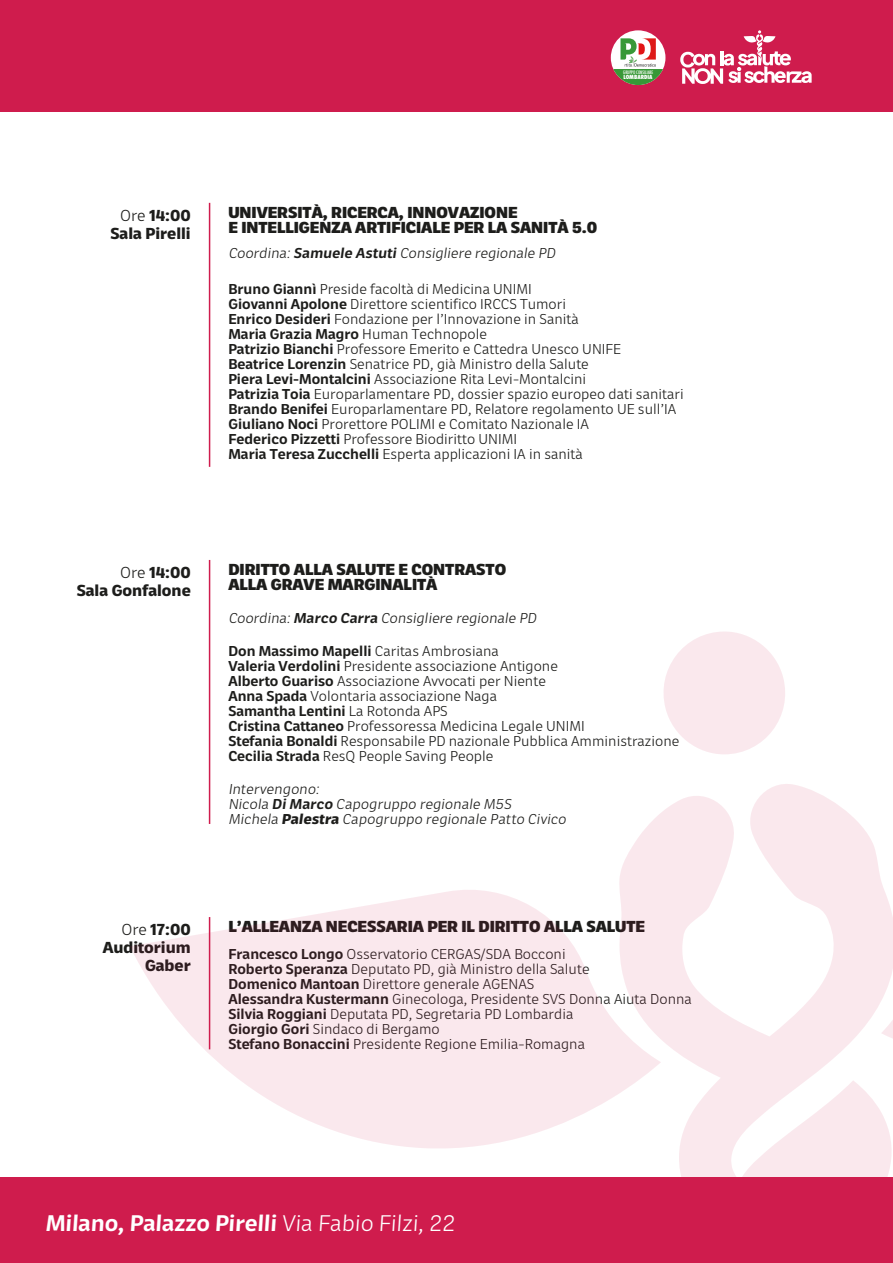
<style>
.page{position:relative;width:893px;height:1263px;background:#fff}
.page>*{position:absolute;margin:0;border:0;box-sizing:border-box;transform-origin:0 0}
.t1{font:600 21.3px "Neutronic";color:#fff}
.t2{font:800 15px/15px "Neutronic";color:#1d1d1b}
.t3{font:700 15px/18px "Neutronic";color:#1d1d1b;text-align:right}
.t4{font:300 13.5px/15px "Neutronic";color:#1d1d1b}
.t5{font:600 13.5px "Neutronic";color:#1d1d1b}
.t6{font:800 condensed 5.55px "Futura";color:#fff}
.t7{font:500 condensed 4.65px "Futura";color:#fff}
.s1{font-weight:300}
.s2{font-weight:600}
.s3{font-weight:700}
</style>
<div class="page">
<div style="left:0;top:0;width:893px;height:111px;background:#cf1c4d"></div>
<hr style="left:209px;top:203px;width:1px;height:264px;background:#cf1c4d">
<svg style="left:619px;top:784px;width:274px;height:394px;fill:#fae8ed"></svg>
<svg style="left:664px;top:631px;width:121px;height:123px"></svg>
<svg style="left:881px;top:784px;width:12px;height:310px"></svg>
<svg style="left:130px;top:881px;width:531px;height:271px;fill:#fae8ed"></svg>
<hr style="left:209px;top:560px;width:1px;height:264px;background:#cf1c4d">
<div style="left:0;top:1178px;width:893px;height:85px;background:#cf1c4d"></div>
<div style="left:611px;top:30px;width:54px;height:55px;background:#fff;border-radius:50%"></div>
<svg style="left:613px;top:69px;width:50px;height:16px"></svg>
<svg style="left:620px;top:38px;width:36px;height:29px"></svg>
<svg style="left:680px;top:30px;width:132px;height:54px"></svg>
<p class="t7" style="left:623px;top:69px;width:31px">GRUPPO CONSILIARE</p>
<p class="t6" style="left:623px;top:73px;width:31px">LOMBARDIA</p>
<p class="t3" style="left:120px;top:205px;width:72px"><span class="s1">Ore</span> 14:00</p>
<p class="t3" style="left:110px;top:223px;width:82px">Sala Pirelli</p>
<p class="t2" style="left:228px;top:203px;width:291px">UNIVERSITÀ, RICERCA, INNOVAZIONE</p>
<p class="t2" style="left:228px;top:218px;width:371px">E INTELLIGENZA ARTIFICIALE PER LA SANITÀ 5.0</p>
<p class="t4" style="left:228px;top:244px;width:331px">Coordina:<span class="s2">Samuele Astuti</span>Consigliere regionale PD</p>
<p class="t4" style="left:228px;top:280px;width:305px"><span class="s2">Bruno Giannì</span> Preside facoltà di Medicina UNIMI</p>
<p class="t4" style="left:228px;top:295px;width:339px"><span class="s2">Giovanni Apolone</span> Direttore scientifico IRCCS Tumori</p>
<p class="t4" style="left:228px;top:310px;width:352px"><span class="s2">Enrico Desideri</span> Fondazione per l’Innovazione in Sanità</p>
<p class="t5" style="left:228px;top:323px;width:260px">Maria Grazia Magro <span class="s1">Human Technopole</span></p>
<p class="t4" style="left:228px;top:340px;width:394px"><span class="s2">Patrizio Bianchi</span> Professore Emerito e Cattedra Unesco UNIFE</p>
<p class="t4" style="left:228px;top:355px;width:362px"><span class="s2">Beatrice Lorenzin</span> Senatrice PD, già Ministro della Salute</p>
<p class="t4" style="left:228px;top:370px;width:359px"><span class="s2">Piera Levi-Montalcini</span> Associazione Rita Levi-Montalcini</p>
<p class="t4" style="left:228px;top:385px;width:457px"><span class="s2">Patrizia Toia</span> Europarlamentare PD, dossier spazio europeo dati sanitari</p>
<p class="t4" style="left:228px;top:400px;width:449px"><span class="s2">Brando Benifei</span> Europarlamentare PD, Relatore regolamento UE sull’IA<br><span class="s2">Giuliano Noci</span> Prorettore POLIMI e Comitato Nazionale IA</p>
<p class="t4" style="left:228px;top:430px;width:290px"><span class="s2">Federico Pizzetti</span> Professore Biodiritto UNIMI</p>
<p class="t4" style="left:228px;top:445px;width:356px"><span class="s2">Maria Teresa Zucchelli</span> Esperta applicazioni IA in sanità</p>
<p class="t3" style="left:120px;top:562px;width:72px"><span class="s1">Ore</span> 14:00</p>
<p class="t3" style="left:77px;top:580px;width:116px">Sala Gonfalone</p>
<p class="t2" style="left:228px;top:560px;width:279px">DIRITTO ALLA SALUTE E CONTRASTO<br>ALLA GRAVE MARGINALITÀ</p>
<p class="t4" style="left:228px;top:609px;width:312px">Coordina:<span class="s2">Marco Carra</span> Consigliere regionale PD</p>
<p class="t5" style="left:228px;top:640px;width:272px">Don Massimo Mapelli <span class="s1">Caritas Ambrosiana</span></p>
<p class="t4" style="left:228px;top:657px;width:331px"><span class="s2">Valeria Verdolini</span> Presidente associazione Antigone</p>
<p class="t4" style="left:228px;top:672px;width:319px"><span class="s2">Alberto Guariso</span> Associazione Avvocati per Niente</p>
<p class="t4" style="left:228px;top:687px;width:270px"><span class="s2">Anna Spada</span> Volontaria associazione Naga</p>
<p class="t5" style="left:228px;top:700px;width:221px">Samantha Lentini <span class="s1">La Rotonda APS</span></p>
<p class="t4" style="left:228px;top:717px;width:358px"><span class="s2">Cristina Cattaneo</span> Professoressa Medicina Legale UNIMI</p>
<p class="t4" style="left:228px;top:732px;width:452px"><span class="s2">Stefania Bonaldi</span> Responsabile PD nazionale Pubblica Amministrazione</p>
<p class="t4" style="left:228px;top:747px;width:266px"><span class="s2">Cecilia Strada</span> ResQ People Saving People</p>
<p class="t4" style="left:228px;top:780px;width:287px">Intervengono:<br>Nicola <span class="s2">DiMarco</span> Capogruppo regionale M5S</p>
<p class="t4" style="left:228px;top:810px;width:342px">Michela <span class="s3">Palestra</span> Capogruppo regionale Patto Civico</p>
<p class="t3" style="left:121px;top:919px;width:71px"><span class="s1">Ore</span> 17:00</p>
<p class="t2" style="left:228px;top:917px;width:418px">L’ALLEANZA NECESSARIA PER IL DIRITTO ALLA SALUTE</p>
<p class="t3" style="left:103px;top:937px;width:90px">Auditorium<br>Gaber</p>
<p class="t4" style="left:228px;top:946px;width:339px"><span class="s2">Francesco Longo</span> Osservatorio CERGAS/SDA Bocconi</p>
<p class="t4" style="left:228px;top:961px;width:363px"><span class="s2">Roberto Speranza</span> Deputato PD, già Ministro della Salute</p>
<p class="t4" style="left:228px;top:976px;width:307px"><span class="s2">Domenico Mantoan</span> Direttore generale AGENAS</p>
<p class="t4" style="left:228px;top:991px;width:465px"><span class="s2">Alessandra Kustermann</span> Ginecologa, Presidente SVS Donna Aiuta Donna</p>
<p class="t4" style="left:228px;top:1006px;width:346px"><span class="s2">Silvia Roggiani</span> Deputata PD, Segretaria PD Lombardia</p>
<p class="t4" style="left:228px;top:1021px;width:213px"><span class="s2">Giorgio Gori</span> Sindaco di Bergamo</p>
<p class="t4" style="left:228px;top:1036px;width:358px"><span class="s2">Stefano Bonaccini</span> Presidente Regione Emilia-Romagna</p>
<p class="t1" style="left:45px;top:1206px;width:413px">Milano, Palazzo Pirelli <span class="s1">Via Fabio Filzi, 22</span></p>
</div>
